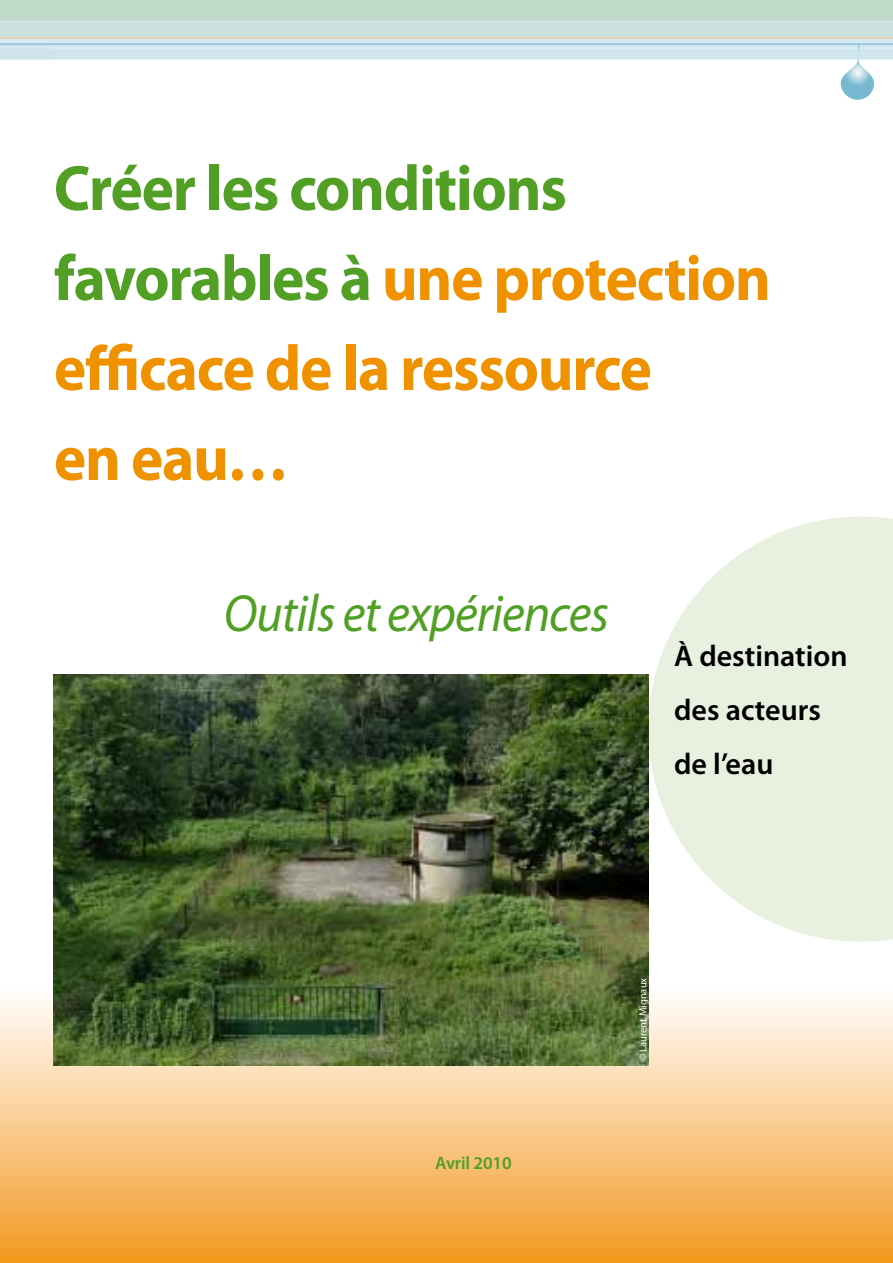
<style>
.page{position:relative;width:893px;height:1263px;background:#fff}
.page>*{position:absolute;margin:0;border:0;box-sizing:border-box;transform-origin:0 0}
.t1{font:700 64.5px/90px "Myriad Pro";letter-spacing:-.02em;color:#f09100;scale:.95 1}
.t2{font:italic 52.5px "Myriad Pro";letter-spacing:-.02em;color:#51a025;scale:.95 1}
.t3{font:600 30px/54px "Myriad Pro";color:#000}
.t4{font:600 18px "Myriad Pro";letter-spacing:-.01em;color:#51a025}
.t5{font:10.5px "Myriad Pro";color:#fff}
.s1{color:#51a025}
</style>
<div class="page">
<div style="left:0;top:987px;width:893px;height:276px;background:linear-gradient(to bottom,#fefdfe,#f39a22)"></div>
<svg style="left:0;top:0;width:893px;height:100px"></svg>
<svg style="left:648px;top:516px;width:245px;height:426px;fill:#e8f0df"></svg>
<img style="left:53px;top:674px;width:595px;height:391px">
<p class="t1" style="left:54px;top:141px;width:756px"><span class="s1">Créer les conditions favorables à</span> une protection efficace de la ressource<br>en eau…</p>
<p class="t2" style="left:224px;top:580px;width:407px">Outils et expériences</p>
<p class="t3" style="left:674px;top:628px;width:175px">À destination des acteurs de l’eau</p>
<p class="t4" style="left:435px;top:1151px;width:78px">Avril 2010</p>
<p class="t5" style="left:636px;top:1061px;width:85px;rotate:-90deg">© Laurent Mignaux</p>
</div>
